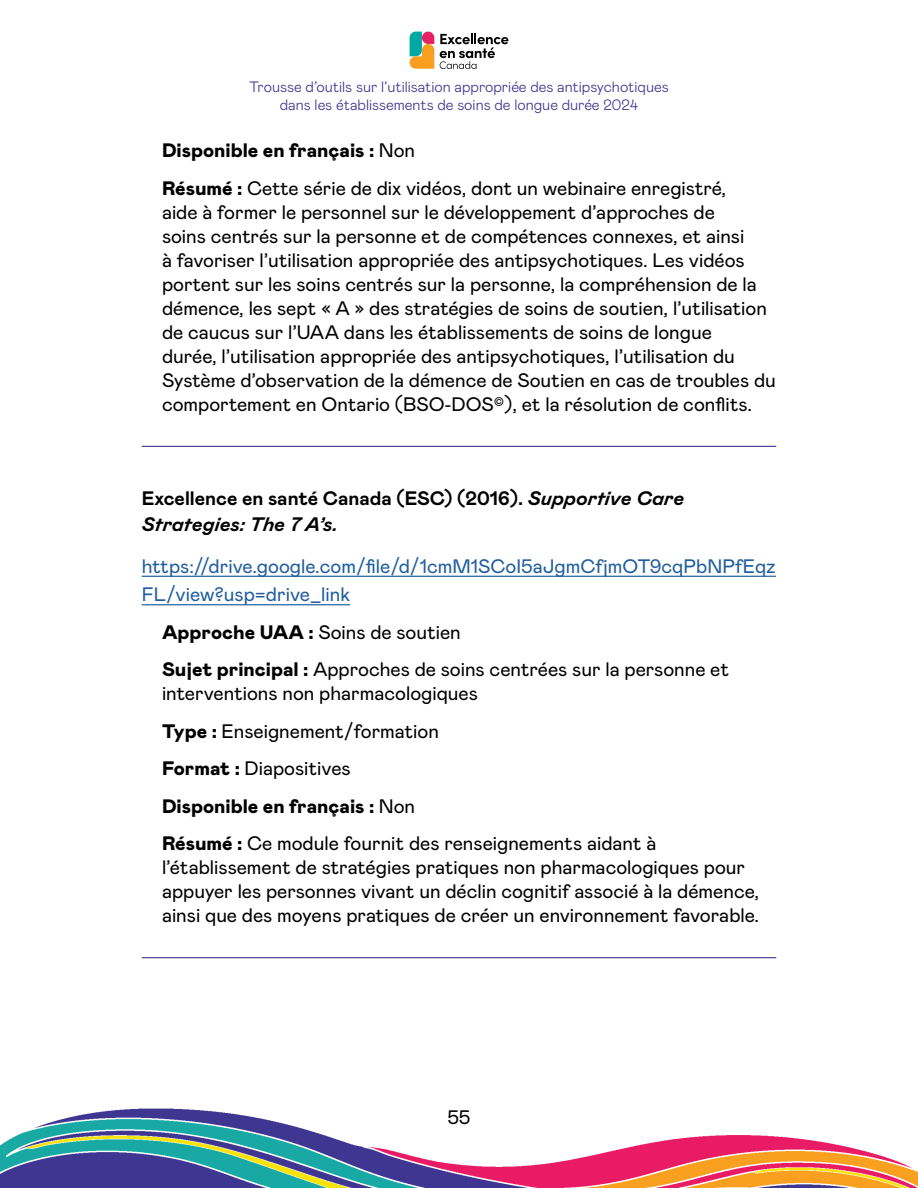
<style>
.page{position:relative;width:918px;height:1188px;background:#fff}
.page>*{position:absolute;margin:0;border:0;box-sizing:border-box;transform-origin:0 0}
.t1{font:19.5px/24px "Mabry Pro";color:#000}
.t2{font:19.5px/28.5px "Mabry Pro";color:#215e9e}
.t3{font:700 19.5px/25.5px "Mabry Pro";color:#000}
.t4{font:300 15px/18px "Mabry Pro";color:#3f358f;text-align:center}
.s1{font-weight:900}
.s2{font-style:italic}
</style>
<div class="page">
<img style="left:0;top:1108px;width:918px;height:80px">
<svg style="left:434px;top:36px;width:6px;height:33px"></svg>
<svg style="left:410px;top:32px;width:24px;height:37px"></svg>
<svg style="left:440px;top:33px;width:68px;height:36px"></svg>
<hr style="left:142px;top:446px;width:634px;height:1px;background:#3f358f">
<hr style="left:142px;top:576px;width:634px;height:1px;background:#215e9e">
<hr style="left:142px;top:604px;width:208px;height:1px;background:#215e9e">
<hr style="left:142px;top:957px;width:634px;height:1px;background:#3f358f">
<p class="t4" style="left:249px;top:77px;width:421px">Trousse d’outils sur l’utilisation appropriée des antipsychotiques dans les établissements de soins de longue durée 2024</p>
<p class="t1" style="left:162px;top:131px;width:566px;line-height:37.5px"><span class="s1">Disponible en français :</span> Non<br><span class="s1">Résumé :</span> Cette série de dix vidéos, dont un webinaire enregistré,</p>
<p class="t1" style="left:162px;top:199px;width:615px">aide à former le personnel sur le développement d’approches de<br>soins centrés sur la personne et de compétences connexes, et ainsi<br>à favoriser l’utilisation appropriée des antipsychotiques. Les vidéos portent sur les soins centrés sur la personne, la compréhension de la démence, les sept « A » des stratégies de soins de soutien, l’utilisation de caucus sur l’UAA dans les établissements de soins de longue<br>durée, l’utilisation appropriée des antipsychotiques, l’utilisation du Système d’observation de la démence de Soutien en cas de troubles du comportement en Ontario (BSO-DOS©), et la résolution de conflits.</p>
<p class="t3" style="left:142px;top:485px;width:544px">Excellence en santé Canada (ESC) (2016). <span class="s2">Supportive Care<br>Strategies: The 7 A’s.</span></p>
<p class="t2" style="left:142px;top:551px;width:636px">https://drive.google.com/file/d/1cmM1SCoI5aJgmCfjmOT9cqPbNPfEqz<br>FL/view?usp=drive_link</p>
<p class="t1" style="left:162px;top:612px;width:569px;line-height:37.5px"><span class="s1">Approche UAA :</span> Soins de soutien<br><span class="s1">Sujet principal :</span> Approches de soins centrées sur la personne et</p>
<p class="t1" style="left:162px;top:674px;width:496px;line-height:37.5px">interventions non pharmacologiques<br><span class="s1">Type :</span> Enseignement/formation<br><span class="s1">Format :</span> Diapositives<br><span class="s1">Disponible en français :</span> Non<br><span class="s1">Résumé :</span> Ce module fournit des renseignements aidant à</p>
<p class="t1" style="left:162px;top:854px;width:599px">l’établissement de stratégies pratiques non pharmacologiques pour appuyer les personnes vivant un déclin cognitif associé à la démence, ainsi que des moyens pratiques de créer un environnement favorable.</p>
<p class="t1" style="left:447px;top:1104px;width:25px">55</p>
</div>
